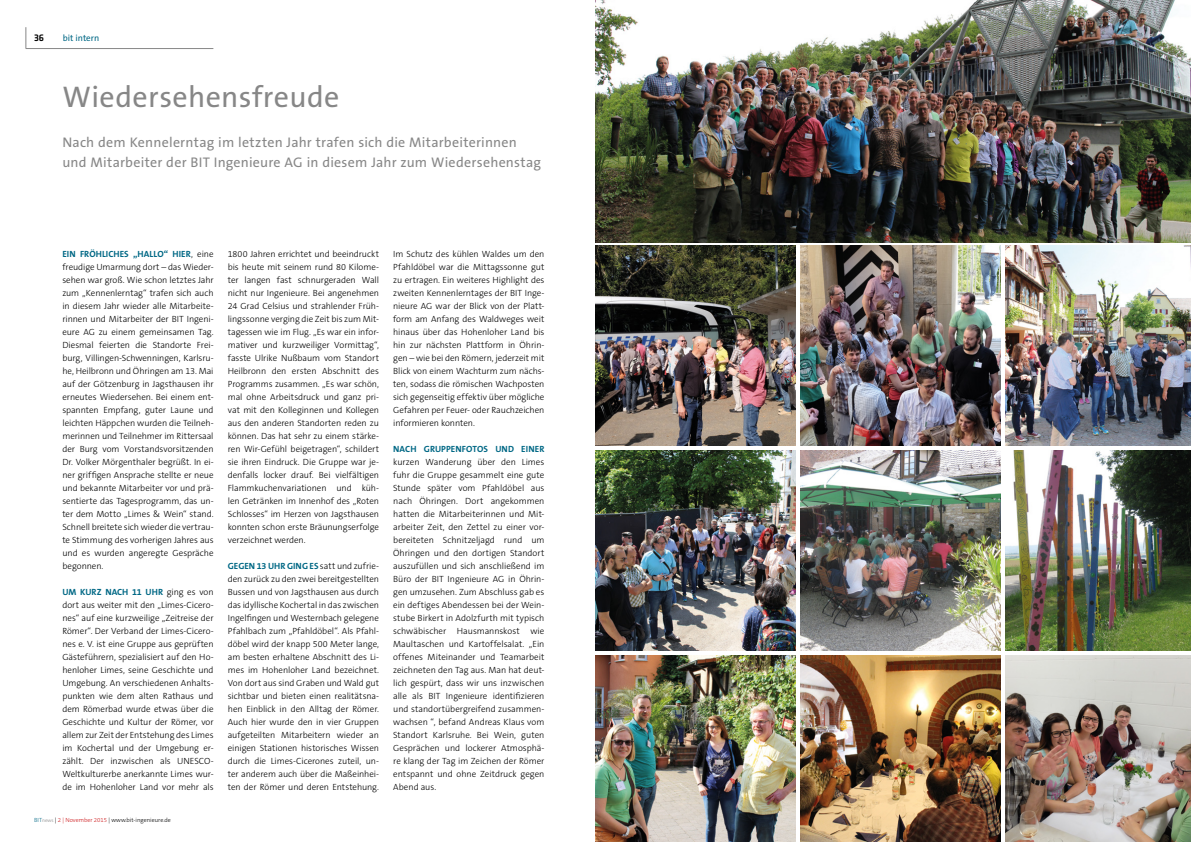
<style>
.page{position:relative;width:1191px;height:842px;background:#fff}
.page>*{position:absolute;margin:0;border:0;box-sizing:border-box;transform-origin:0 0}
.t1{font:30px "The Sans B5 Plain";letter-spacing:.015em;color:#878787}
.t2{font:14px/20px "The Sans B5 Plain";letter-spacing:.015em;color:#878787}
.t3{font:500 10px "Klavika";color:#000}
.t4{font:300 9px/13px "The Sans B3";letter-spacing:-.005em;color:#000;text-align:justify}
.t5{font:700 9px "The Sans B7";letter-spacing:.005em;color:#006885}
.t6{font:9px "The Sans B5 Plain";color:#006885}
.t7{font:300 6px "The Sans B3";color:#000}
.s1{font-family:"The Sans B3";font-weight:300;color:#000}
.s2{color:#006885}
.s3{font-size:5px;color:#878787}
.s4{color:#cd171a}
</style>
<div class="page">
<hr style="left:26px;top:48px;width:187px;height:1px;background:#878787">
<svg style="left:26px;top:27px;width:1px;height:21px"></svg>
<img style="left:595px;top:246px;width:200px;height:199px">
<img style="left:800px;top:246px;width:200px;height:199px">
<img style="left:1005px;top:246px;width:186px;height:199px">
<img style="left:595px;top:451px;width:200px;height:199px">
<img style="left:800px;top:451px;width:200px;height:199px">
<img style="left:1005px;top:451px;width:186px;height:199px">
<img style="left:595px;top:656px;width:200px;height:186px">
<img style="left:800px;top:656px;width:200px;height:186px">
<img style="left:1005px;top:656px;width:186px;height:186px">
<img style="left:595px;top:0;width:596px;height:242px">
<p class="t3" style="left:34px;top:32px;width:12px">36</p>
<p class="t6" style="left:63px;top:33px;width:38px">bit intern</p>
<h1 class="t1" style="left:62px;top:81px;width:278px">Wiedersehensfreude</h1>
<h2 class="t2" style="left:62px;top:133px;width:480px">Nach dem Kennelerntag im letzten Jahr trafen sich die Mitarbeiterinnen und Mitarbeiter der BIT Ingenieure AG in diesem Jahr zum Wiedersehenstag</h2>
<p class="t5" style="left:62px;top:249px;width:153px">EIN FRÖHLICHES „HALLO“ HIER<span class="s1">, eine</span></p>
<p class="t4" style="left:62px;top:261px;width:153px">freudige Umarmung dort – das Wieder&shy;sehen war groß. Wie schon letztes Jahr zum „Kennenlerntag“ trafen sich auch in diesem Jahr wieder alle Mitarbeite&shy;rinnen und Mitarbeiter der BIT Ingeni&shy;eure AG zu einem gemeinsamen Tag.<br>Diesmal feierten die Standorte Frei&shy;burg, Villingen-Schwenningen, Karlsru&shy;he, Heilbronn und Öhringen am 13. Mai auf der Götzenburg in Jagsthausen ihr erneutes Wiedersehen. Bei einem ent&shy;spannten Empfang, guter Laune und leichten Häppchen wurden die Teilneh&shy;merinnen und Teilnehmer im Rittersaal der Burg vom Vorstandsvorsitzenden Dr. Volker Mörgenthaler begrüßt. In ei&shy;ner griffigen Ansprache stellte er neue und bekannte Mitarbeiter vor und prä&shy;sentierte das Tagesprogramm, das un&shy;ter dem Motto „Limes &amp; Wein“ stand.<br>Schnell breitete sich wieder die vertrau&shy;te Stimmung des vorherigen Jahres aus und es wurden angeregte Gespräche begonnen.</p>
<p class="t5" style="left:62px;top:587px;width:153px">UM KURZ NACH 11 UHR <span class="s1">ging es von</span></p>
<p class="t4" style="left:62px;top:599px;width:153px">dort aus weiter mit den „Limes-Cicero&shy;nes“ auf eine kurzweilige „Zeitreise der Römer“. Der Verband der Limes-Cicero&shy;nes e. V. ist eine Gruppe aus geprüften Gästeführern, spezialisiert auf den Ho&shy;henloher Limes, seine Geschichte und Umgebung. An verschiedenen Anhalts&shy;punkten wie dem alten Rathaus und dem Römerbad wurde etwas über die Geschichte und Kultur der Römer, vor allem zur Zeit der Entstehung des Limes im Kochertal und der Umgebung er&shy;zählt. Der inzwischen als UNESCO-Weltkulturerbe anerkannte Limes wur&shy;de im Hohenloher Land vor mehr als</p>
<p class="t4" style="left:228px;top:248px;width:153px">1800 Jahren errichtet und beeindruckt bis heute mit seinem rund 80 Kilome&shy;ter langen fast schnurgeraden Wall nicht nur Ingenieure. Bei angenehmen 24 Grad Celsius und strahlender Früh&shy;lingssonne verging die Zeit bis zum Mit&shy;tagessen wie im Flug. „Es war ein infor&shy;mativer und kurzweiliger Vormittag“, fasste Ulrike Nußbaum vom Standort Heilbronn den ersten Abschnitt des Programms zusammen. „Es war schön, mal ohne Arbeitsdruck und ganz pri&shy;vat mit den Kolleginnen und Kollegen aus den anderen Standorten reden zu können. Das hat sehr zu einem stärke&shy;ren Wir-Gefühl beigetragen“, schildert sie ihren Eindruck. Die Gruppe war je&shy;denfalls locker drauf. Bei vielfältigen Flammkuchenvariationen und küh&shy;len Getränken im Innenhof des „Roten Schlosses“ im Herzen von Jagsthausen konnten schon erste Bräunungserfolge verzeichnet werden.</p>
<p class="t5" style="left:228px;top:561px;width:153px">GEGEN 13 UHR GING ES <span class="s1">satt und zufrie-</span></p>
<p class="t4" style="left:228px;top:572px;width:153px">den zurück zu den zwei bereitgestellten Bussen und von Jagsthausen aus durch das idyllische Kochertal in das zwischen Ingelfingen und Westernbach gelegene Pfahlbach zum „Pfahldöbel“. Als Pfahl&shy;döbel wird der knapp 500 Meter lange, am besten erhaltene Abschnitt des Li&shy;mes im Hohenloher Land bezeichnet.<br>Von dort aus sind Graben und Wald gut sichtbar und bieten einen realitätsna&shy;hen Einblick in den Alltag der Römer.<br>Auch hier wurde den in vier Gruppen aufgeteilten Mitarbeitern wieder an einigen Stationen historisches Wissen durch die Limes-Cicerones zuteil, un&shy;ter anderem auch über die Maßeinhei&shy;ten der Römer und deren Entstehung.</p>
<p class="t4" style="left:393px;top:247px;width:153px">Im Schutz des kühlen Waldes um den Pfahldöbel war die Mittagssonne gut zu ertragen. Ein weiteres Highlight des zweiten Kennenlerntages der BIT Inge&shy;nieure AG war der Blick von der Platt&shy;form am Anfang des Waldweges weit hinaus über das Hohenloher Land bis hin zur nächsten Plattform in Öhrin&shy;gen – wie bei den Römern, jederzeit mit Blick von einem Wachturm zum nächs&shy;ten, sodass die römischen Wachposten sich gegenseitig effektiv über mögliche Gefahren per Feuer- oder Rauchzeichen informieren konnten.</p>
<p class="t5" style="left:393px;top:444px;width:153px">NACH GRUPPENFOTOS UND EINER</p>
<p class="t4" style="left:393px;top:455px;width:153px">kurzen Wanderung über den Limes fuhr die Gruppe gesammelt eine gute Stunde später vom Pfahldöbel aus nach Öhringen. Dort angekommen hatten die Mitarbeiterinnen und Mit&shy;arbeiter Zeit, den Zettel zu einer vor&shy;bereiteten Schnitzeljagd rund um Öhringen und den dortigen Standort auszufüllen und sich anschließend im Büro der BIT Ingenieure AG in Öhrin&shy;gen umzusehen. Zum Abschluss gab es ein deftiges Abendessen bei der Wein&shy;stube Birkert in Adolzfurth mit typisch schwäbischer Hausmannskost wie Maultaschen und Kartoffelsalat. „Ein offenes Miteinander und Teamarbeit zeichneten den Tag aus. Man hat deut&shy;lich gespürt, dass wir uns inzwischen alle als BIT Ingenieure identifizieren und standortübergreifend zusammen&shy;wachsen “, befand Andreas Klaus vom Standort Karlsruhe. Bei Wein, guten Gesprächen und lockerer Atmosphä&shy;re klang der Tag im Zeichen der Römer entspannt und ohne Zeitdruck gegen Abend aus.</p>
<p class="t7" style="left:34px;top:817px;width:138px"><span class="s2">BIT</span><span class="s3">news</span> | <span class="s4">2 | November 2015</span> | www.bit-ingenieure.de</p>
</div>
